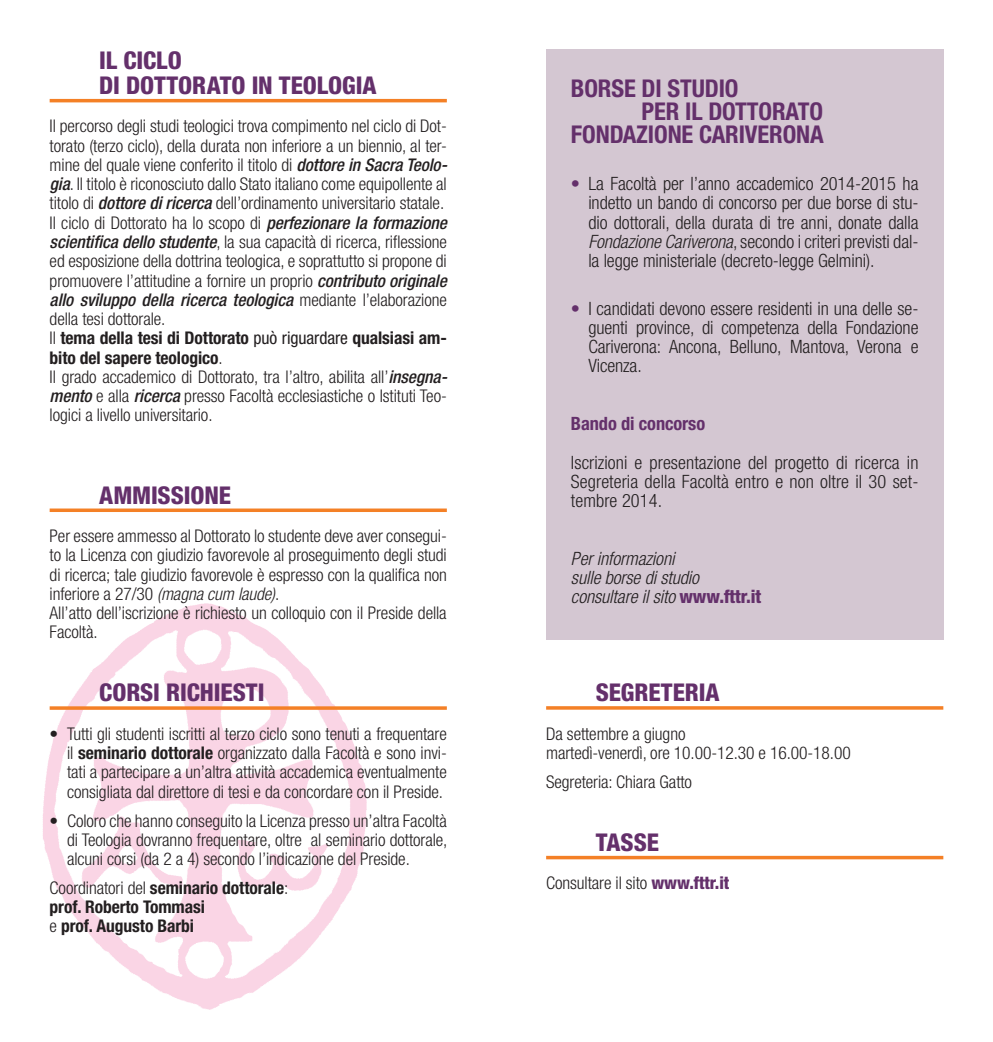
<style>
.page{position:relative;width:993px;height:1042px;background:#fff}
.page>*{position:absolute;margin:0;border:0;box-sizing:border-box;transform-origin:0 0}
.t1{font:800 condensed 24.5px/24.5px "Helvetica Neue";color:#64306b}
.t2{font:700 condensed 24.5px "Helvetica Neue";letter-spacing:-.005em;color:#64306b}
.t3{font:300 condensed 18.38px/19.2px "Helvetica Neue";letter-spacing:-.005em;color:#231f20;text-align:justify}
.t4{font:italic 300 condensed 18.38px/19.2px "Helvetica Neue";letter-spacing:-.005em;color:#231f20}
.t5{font:700 condensed 18.38px "Helvetica Neue";letter-spacing:-.005em;color:#64306b}
.t6{font:300 condensed 17.5px/19.2px "Helvetica Neue";letter-spacing:-.005em;color:#231f20}
.t7{font:700 condensed 17.5px/19.2px "Helvetica Neue";letter-spacing:-.005em;color:#231f20}
.s1{font-weight:500;font-style:italic}
.s2{font-weight:700}
.s3{font-weight:400}
.s4{font-style:italic}
.s5{font-weight:300}
.s6{color:#64306b}
.s7{font-weight:800;font-style:normal;color:#64306b}
.s8{font-weight:800;color:#64306b}
</style>
<div class="page">
<img style="left:43px;top:603px;width:324px;height:407px">
<svg style="left:546px;top:706px;width:397px;height:4px;background:#f58f40"></svg>
<hr style="left:546px;top:856px;width:397px;height:3px;background:#f48026">
<hr style="left:50px;top:99px;width:396px;height:3px;background:#f48026">
<svg style="left:50px;top:508px;width:396px;height:4px;background:#f59042"></svg>
<svg style="left:50px;top:706px;width:396px;height:4px;background:#f48e3f"></svg>
<div style="left:546px;top:50px;width:397px;height:590px;background:#d4c7d2"></div>
<h1 class="t1" style="left:99px;top:48px;width:255px">IL CICLO<br>DI DOTTORATO IN TEOLOGIA</h1>
<p class="t6" style="left:50px;top:116px;width:399px">Il percorso degli studi teologici trova compimento nel ciclo di Dot&shy;torato (terzo ciclo), della durata non inferiore a un biennio, al ter&shy;mine del quale viene conferito il titolo di <span class="s1">dottore in Sacra Teolo&shy;gia</span>. Il titolo è riconosciuto dallo Stato italiano come equipollente al titolo di <span class="s1">dottore di ricerca</span> dell’ordinamento universitario statale.<br>Il ciclo di Dottorato ha lo scopo di <span class="s1">perfezionare la formazione scientifica dello studente</span>, la sua capacità di ricerca, riflessione ed esposizione della dottrina teologica, e soprattutto si propone di promuovere l’attitudine a fornire un proprio <span class="s1">contributo originale allo sviluppo della ricerca teologica</span> mediante l’elaborazione della tesi dottorale.<br>Il <span class="s2">tema della tesi di Dottorato</span> <span class="s3">può riguardare</span> <span class="s2">qualsiasi am&shy;bito del sapere teologico</span>.<br>Il grado accademico di Dottorato, tra l’altro, abilita all’<span class="s1">insegna&shy;mento</span> e alla <span class="s1">ricerca</span> presso Facoltà ecclesiastiche o Istituti Teo&shy;logici a livello universitario.</p>
<h1 class="t1" style="left:99px;top:482px;width:133px">AMMISSIONE</h1>
<p class="t6" style="left:50px;top:526px;width:398px">Per essere ammesso al Dottorato lo studente deve aver consegui&shy;to la Licenza con giudizio favorevole al proseguimento degli studi di ricerca; tale giudizio favorevole è espresso con la qualifica non inferiore a 27/30 <span class="s4">(magna cum laude)</span>.<br>All’atto dell’iscrizione è richiesto un colloquio con il Preside della Facoltà.</p>
<h1 class="t1" style="left:99px;top:680px;width:167px">CORSI RICHIESTI</h1>
<p class="t6" style="left:67px;top:724px;width:381px;text-align:justify;text-indent:-17px">• Tutti gli studenti iscritti al terzo ciclo sono tenuti a frequentare il <span class="s2">seminario dottorale</span> organizzato dalla Facoltà e sono invi&shy;tati a partecipare a un’altra attività accademica eventualmente consigliata dal direttore di tesi e da concordare con il Preside.</p>
<p class="t6" style="left:67px;top:810px;width:382px;text-align:justify;text-indent:-17px">• Coloro che hanno conseguito la Licenza presso un’altra Facoltà di Teologia dovranno frequentare, oltre al seminario dottorale, alcuni corsi (da 2 a 4) secondo l’indicazione del Preside.</p>
<p class="t7" style="left:50px;top:878px;width:240px"><span class="s5">Coordinatori del</span> seminario dottorale<span class="s5">: </span>prof. Roberto Tommasi<br><span class="s5">e</span> prof. Augusto Barbi</p>
<h1 class="t2" style="left:570px;top:74px;width:169px">BORSE DI STUDIO</h1>
<h1 class="t2" style="left:641px;top:97px;width:183px">PER IL DOTTORATO</h1>
<h1 class="t2" style="left:570px;top:119px;width:254px">FONDAZIONE CARIVERONA</h1>
<p class="t3" style="left:588px;top:174px;width:331px;text-indent:-17px"><span class="s6">•</span> La Facoltà per l’anno accademico 2014-2015 ha indetto un bando di concorso per due borse di stu&shy;dio dottorali, della durata di tre anni, donate dalla <span class="s4">FondazioneCariverona</span>, secondo i criteri previsti dal&shy;la legge ministeriale (decreto-legge Gelmini).</p>
<p class="t3" style="left:588px;top:298px;width:331px;text-indent:-17px"><span class="s6">•</span> I candidati devono essere residenti in una delle se&shy;guenti province, di competenza della Fondazione Cariverona: Ancona, Belluno, Mantova, Verona e Vicenza.</p>
<p class="t5" style="left:570px;top:412px;width:136px">Bando di concorso</p>
<p class="t3" style="left:570px;top:452px;width:349px">Iscrizioni e presentazione del progetto di ricerca in Segreteria della Facoltà entro e non oltre il 30 set&shy;tembre 2014.</p>
<p class="t4" style="left:570px;top:548px;width:192px">Per informazioni<br>sulle borse di studio consultare il sito <span class="s7">WWW.FTTR.IT</span></p>
<h1 class="t1" style="left:595px;top:680px;width:125px">SEGRETERIA</h1>
<p class="t6" style="left:546px;top:724px;width:306px">Da settembre a giugno<br>martedì-venerdì, ore 10.00-12.30 e 16.00-18.00</p>
<p class="t6" style="left:546px;top:772px;width:147px">Segreteria: Chiara Gatto</p>
<h1 class="t1" style="left:595px;top:829px;width:65px">TASS E</h1>
<p class="t6" style="left:546px;top:873px;width:185px">Consultare il sito <span class="s8">WWW.FTTR.IT</span></p>
</div>
